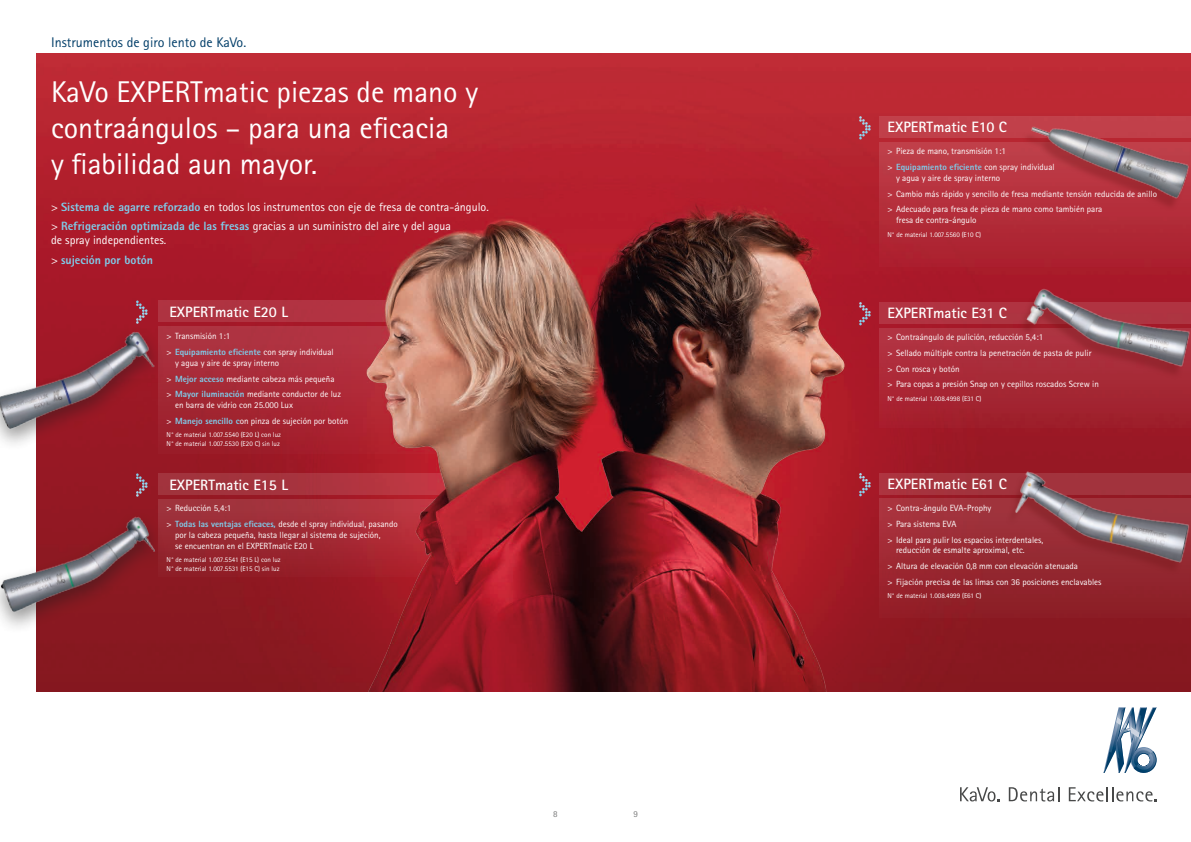
<style>
.page{position:relative;width:1191px;height:842px;background:#fff}
.page>*{position:absolute;margin:0;border:0;box-sizing:border-box;transform-origin:0 0}
.t1{font:30px/36px "Agfa Rotis Sans Serif";color:#fff}
.t2{font:700 15px "Agfa Rotis Sans Serif";color:#fff}
.t3{font:14px "Agfa Rotis Sans Serif";color:#003d68}
.t4{font:12px/19.4px "Agfa Rotis Sans Serif";color:#fff}
.t5{font:9px/15.8px "Agfa Rotis Sans Serif";color:#fff}
.t6{font:9px "Agfa Rotis Sans Serif";color:#777878}
.t7{font:7px/8.4px "Agfa Rotis Sans Serif";color:#fff}
.s1{font-weight:800;color:#7fcdeb}
</style>
<div class="page">
<img style="left:37px;top:54px;width:1154px;height:638px">
<svg style="left:1103px;top:707px;width:53px;height:66px"></svg>
<svg style="left:1008px;top:787px;width:51px;height:14px"></svg>
<svg style="left:1068px;top:787px;width:89px;height:14px"></svg>
<svg style="left:960px;top:787px;width:40px;height:14px"></svg>
<svg style="left:158px;top:300px;width:281px;height:22px;background:#b6444c"></svg>
<svg style="left:158px;top:326px;width:281px;height:128px;background:#b03c42"></svg>
<svg style="left:136px;top:300px;width:11px;height:21px"></svg>
<svg style="left:158px;top:473px;width:301px;height:22px;background:#aa353e"></svg>
<svg style="left:158px;top:499px;width:281px;height:77px;background:#a02832"></svg>
<svg style="left:136px;top:473px;width:11px;height:21px"></svg>
<img style="left:0;top:324px;width:169px;height:126px">
<div style="left:0;top:511px;width:169px;height:124px;background:#1c1b1a;opacity:.45"></div>
<img style="left:0;top:507px;width:163px;height:123px">
<div style="left:879px;top:473px;width:312px;height:21px;background:#a5333d"></div>
<div style="left:879px;top:499px;width:312px;height:119px;background:linear-gradient(to right,#9d2a33,#8a1f27)"></div>
<svg style="left:859px;top:473px;width:11px;height:20px"></svg>
<div style="left:1005px;top:476px;width:183px;height:100px;background:#93272f"></div>
<img style="left:1006px;top:466px;width:185px;height:100px">
<svg style="left:859px;top:302px;width:11px;height:20px"></svg>
<div style="left:879px;top:302px;width:312px;height:21px;background:#b03341"></div>
<div style="left:879px;top:328px;width:312px;height:99px;background:linear-gradient(to right,#ab2a38,#9f232e)"></div>
<div style="left:1016px;top:293px;width:172px;height:87px;background:#701416;opacity:.35"></div>
<img style="left:1020px;top:284px;width:171px;height:94px">
<div style="left:879px;top:116px;width:312px;height:21px;background:#c1404a"></div>
<div style="left:879px;top:142px;width:312px;height:124px;background:linear-gradient(to bottom,#c0414b,#aa1f2e)"></div>
<svg style="left:859px;top:116px;width:11px;height:21px"></svg>
<img style="left:1016px;top:126px;width:175px;height:97px">
<h3 class="t3" style="left:51px;top:34px;width:197px">Instrumentos de giro lento de KaVo.</h3>
<h1 class="t1" style="left:51px;top:74px;width:429px">KaVo EXPERTmatic piezas de mano y contraángulos – para una eficacia<br>y fiabilidad aun mayor.</h1>
<h3 class="t4" style="left:51px;top:197px;width:439px">&gt; <span class="s1">Sistema de agarre reforzado</span> en todos los instrumentos con eje de fresa de contra-ángulo. &gt; <span class="s1">Refrigeración optimizada de las fresas</span> gracias a un suministro del aire y del agua</h3>
<h3 class="t4" style="left:51px;top:231px;width:117px">de spray independientes. &gt; <span class="s1">sujeción por botón</span></h3>
<h2 class="t2" style="left:169px;top:302px;width:120px">EXPERTmatic E20 L</h2>
<p class="t5" style="left:167px;top:328px;width:169px">&gt; Transmisión 1:1<br>&gt; <span class="s1">Equipamiento eficiente</span> con spray individual</p>
<p class="t5" style="left:167px;top:355px;width:176px;text-indent:9px">y agua y aire de spray interno<br>&gt; <span class="s1">Mejor acceso</span> mediante cabeza más pequeña &gt; <span class="s1">Mayor iluminación</span> mediante conductor de luz</p>
<p class="t5" style="left:167px;top:397px;width:183px;text-indent:9px">en barra de vidrio con 25.000 Lux<br>&gt; <span class="s1">Manejo sencillo c</span>on pinza de sujeción por botón</p>
<p class="t7" style="left:167px;top:431px;width:116px">N° de material 1.007.5540 (E20 L) con luz<br>N° de material 1.007.5530 (E20 C) sin luz</p>
<h2 class="t2" style="left:169px;top:475px;width:120px">EXPERTmatic E15 L</h2>
<p class="t5" style="left:167px;top:500px;width:233px">&gt; Reducción 5,4:1<br>&gt; <span class="s1">Todas las ventajas eficaces,</span> desde el spray individual, pasando</p>
<p class="t5" style="left:175px;top:529px;width:207px;line-height:10.8px">por la cabeza pequeña, hasta llegar al sistema de sujeción, se encuentran en el EXPERTmatic E20 L</p>
<p class="t7" style="left:167px;top:556px;width:116px">N° de material 1.007.5541 (E15 L) con luz<br>N° de material 1.007.5531 (E15 C) sin luz</p>
<p class="t6" style="left:553px;top:809px;width:6px">8</p>
<p class="t6" style="left:633px;top:809px;width:6px">9</p>
<h2 class="t2" style="left:887px;top:118px;width:121px">EXPERTmatic E10 C</h2>
<p class="t5" style="left:887px;top:143px;width:169px">&gt; Pieza de mano, transmisión 1:1<br>&gt; <span class="s1">Equipamiento eficiente</span> con spray individual</p>
<p class="t5" style="left:887px;top:170px;width:271px;text-indent:9px">y agua y aire de spray interno<br>&gt; Cambio más rápido y sencillo de fresa mediante tensión reducida de anillo &gt; Adecuado para fresa de pieza de mano como también para</p>
<p class="t5" style="left:896px;top:212px;width:82px">fresa de contra-ángulo</p>
<p class="t7" style="left:887px;top:230px;width:95px">N° de material 1.007.5560 (E10 C)</p>
<h2 class="t2" style="left:887px;top:304px;width:121px">EXPERTmatic E31 C</h2>
<p class="t5" style="left:887px;top:329px;width:213px">&gt; Contraángulo de pulición, reducción 5,4:1<br>&gt; Sellado múltiple contra la penetración de pasta de pulir &gt; Con rosca y botón<br>&gt; Para copas a presión Snap on y cepillos roscados Screw in</p>
<p class="t7" style="left:887px;top:394px;width:95px">N° de material 1.008.4998 (E31 C)</p>
<h2 class="t2" style="left:887px;top:475px;width:121px">EXPERTmatic E61 C</h2>
<p class="t5" style="left:887px;top:500px;width:157px">&gt; Contra-ángulo EVA-Prophy<br>&gt; Para sistema EVA<br>&gt; Ideal para pulir los espacios interdentales,</p>
<p class="t5" style="left:887px;top:542px;width:215px;text-indent:9px">reducción de esmalte aproximal, etc.<br>&gt; Altura de elevación 0,8 mm con elevación atenuada<br>&gt; Fijación precisa de las limas con 36 posiciones enclavables</p>
<p class="t7" style="left:887px;top:592px;width:95px">N° de material 1.008.4999 (E61 C)</p>
</div>
